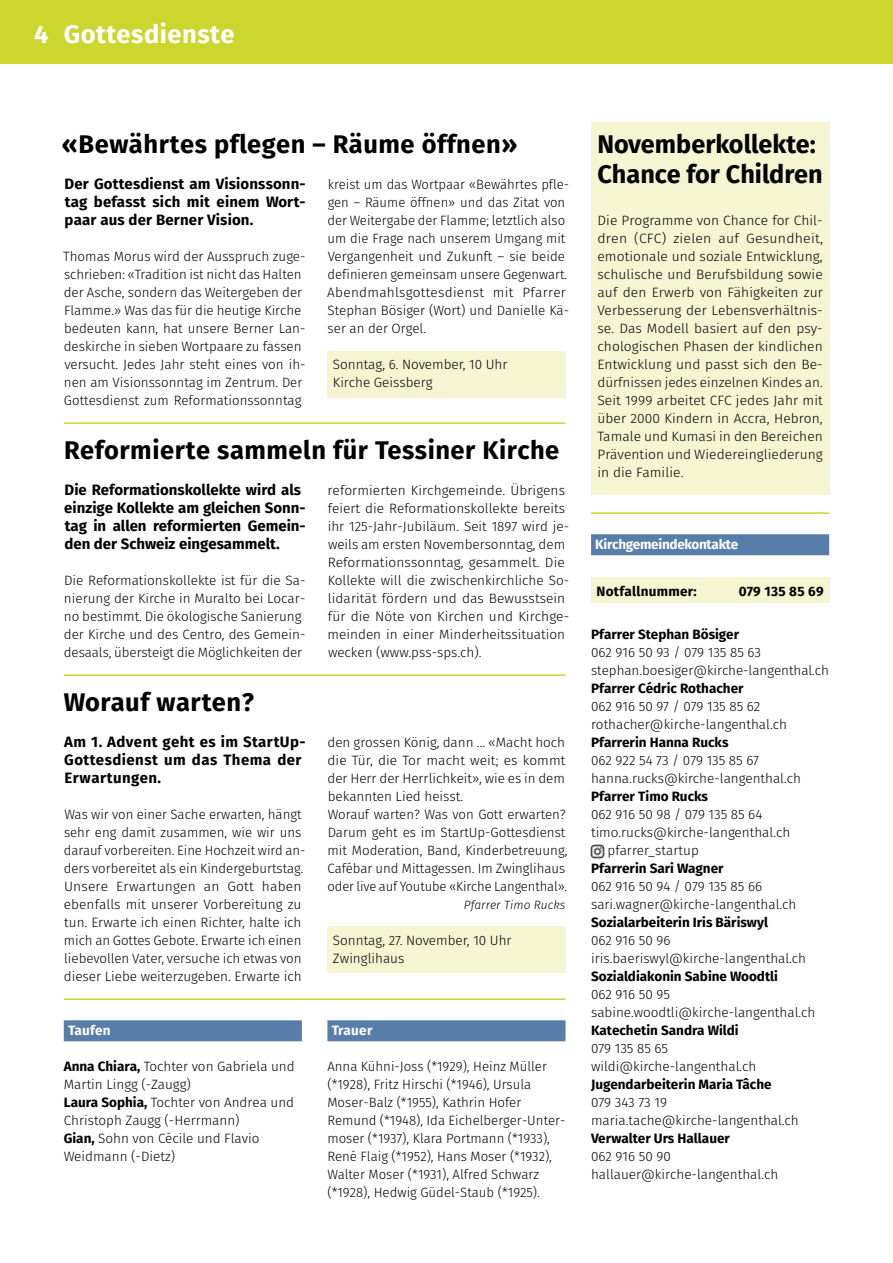
<style>
.page{position:relative;width:893px;height:1263px;background:#fff}
.page>*{position:absolute;margin:0;border:0;box-sizing:border-box;transform-origin:0 0}
.t1{font:700 25.5px "Fira Sans";letter-spacing:.02em;color:#000}
.t2{font:700 25.5px/30px "Fira Sans";color:#000}
.t3{font:700 25.5px "Fira Sans";letter-spacing:.02em;color:#fff}
.t4{font:700 15px/18px "Fira Sans";color:#000;text-align:justify}
.t5{font:700 15px/18px "Fira Sans";letter-spacing:.03em;color:#000}
.t6{font:300 13.5px/18px "Fira Sans";color:#000}
.t7{font:700 13.5px "Fira Sans";color:#000}
.t8{font:700 13.5px "Fira Sans";letter-spacing:-.02em;color:#fff}
.t9{font:700 13.5px "Fira Sans";letter-spacing:.02em;color:#000}
.t10{font:italic 300 12px "Fira Sans";color:#000}
.s1{font-weight:700}
</style>
<div class="page">
<div style="left:0;top:0;width:893px;height:64px;background:#ccd62e"></div>
<div style="left:327px;top:351px;width:239px;height:47px;background:#f5f6d1"></div>
<div style="left:327px;top:926px;width:239px;height:47px;background:#f5f6d1"></div>
<hr style="left:64px;top:422px;width:502px;height:2px;background:#ccd62e">
<hr style="left:591px;top:512px;width:238px;height:2px;background:#ccd62e">
<hr style="left:64px;top:674px;width:502px;height:2px;background:#ccd62e">
<hr style="left:64px;top:998px;width:502px;height:2px;background:#ccd62e">
<div style="left:64px;top:1020px;width:238px;height:21px;background:#587da8"></div>
<div style="left:327px;top:1020px;width:239px;height:21px;background:#587da8"></div>
<div style="left:591px;top:578px;width:238px;height:25px;background:#f5f6d1"></div>
<img style="left:590px;top:844px;width:14px;height:14px">
<div style="left:591px;top:534px;width:238px;height:21px;background:#587da8"></div>
<div style="left:591px;top:123px;width:238px;height:372px;background:#f5f6d1"></div>
<h1 class="t3" style="left:34px;top:12px;width:202px">4 Gottesdienste</h1>
<h1 class="t1" style="left:62px;top:123px;width:457px">«Bewährtes pflegen – Räume öffnen»</h1>
<p class="t4" style="left:65px;top:174px;width:243px">Der Gottesdienst am Visionssonn&shy;tag befasst sich mit einem Wort&shy;paar aus der Berner Vision.</p>
<p class="t6" style="left:63px;top:247px;width:244px">Thomas Morus wird der Ausspruch zuge&shy;schrieben: «Tradition ist nicht das Halten der Asche, sondern das Weitergeben der Flamme.» Was das für die heutige Kirche bedeuten kann, hat unsere Berner Lan&shy;deskirche in sieben Wortpaare zu fassen versucht. Jedes Jahr steht eines von ih&shy;nen am Visionssonntag im Zentrum. Der Gottesdienst zum Reformationssonntag</p>
<p class="t6" style="left:327px;top:175px;width:243px">kreist um das Wortpaar «Bewährtes pfle&shy;gen – Räume öffnen» und das Zitat von der Weitergabe der Flamme; letztlich also um die Frage nach unserem Umgang mit Vergangenheit und Zukunft – sie beide definieren gemeinsam unsere Gegenwart.<br>Abendmahlsgottesdienst mit Pfarrer Stephan Bösiger (Wort) und Danielle Kä&shy;ser an der Orgel.</p>
<p class="t6" style="left:333px;top:355px;width:176px">Sonntag, 6. November, 10 Uhr<br>Kirche Geissberg</p>
<h1 class="t1" style="left:64px;top:429px;width:497px">Reformierte sammeln für Tessiner Kirche</h1>
<p class="t4" style="left:64px;top:480px;width:243px;text-align:left">Die Reformationskollekte wird als einzige Kollekte am gleichen Sonn&shy;tag in allen reformierten Gemein&shy;den der Schweiz eingesammelt.</p>
<p class="t6" style="left:64px;top:571px;width:243px">Die Reformationskollekte ist für die Sa&shy;nierung der Kirche in Muralto bei Locar&shy;no bestimmt. Die ökologische Sanierung der Kirche und des Centro, des Gemein&shy;desaals, übersteigt die Möglichkeiten der</p>
<p class="t6" style="left:328px;top:481px;width:243px">reformierten Kirchgemeinde. Übrigens feiert die Reformationskollekte bereits ihr 125-Jahr-Jubiläum. Seit 1897 wird je&shy;weils am ersten Novembersonntag, dem Reformationssonntag, gesammelt. Die Kollekte will die zwischenkirchliche So&shy;lidarität fördern und das Bewusstsein für die Nöte von Kirchen und Kirchge&shy;meinden in einer Minderheitssituation wecken (www.pss-sps.ch).</p>
<h1 class="t1" style="left:64px;top:681px;width:192px">Worauf warten?</h1>
<p class="t5" style="left:64px;top:732px;width:243px">Am 1. Advent geht es im StartUp-<br>Gottesdienst um das Thema der<br>Erwartungen.</p>
<p class="t6" style="left:64px;top:805px;width:243px">Was wir von einer Sache erwarten, hängt sehr eng damit zusammen, wie wir uns darauf vorbereiten. Eine Hochzeit wird an&shy;ders vorbereitet als ein Kindergeburtstag.<br>Unsere Erwartungen an Gott haben ebenfalls mit unserer Vorbereitung zu tun. Erwarte ich einen Richter, halte ich mich an Gottes Gebote. Erwarte ich einen liebevollen Vater, versuche ich etwas von dieser Liebe weiterzugeben. Erwarte ich</p>
<p class="t8" style="left:68px;top:1019px;width:44px">Taufen</p>
<p class="t6" style="left:64px;top:1057px;width:232px"><span class="s1">Anna Chiara,</span> Tochter von Gabriela und<br>Martin Lingg (-Zaugg)<br><span class="s1">Laura Sophia,</span> Tochter von Andrea und<br>Christoph Zaugg (-Herrmann)<br><span class="s1">Gian,</span> Sohn von Cécile und Flavio<br>Weidmann (-Dietz)</p>
<p class="t6" style="left:327px;top:733px;width:241px">den grossen König, dann … «Macht hoch die Tür, die Tor macht weit; es kommt der Herr der Herrlichkeit», wie es in dem bekannten Lied heisst.<br>Worauf warten? Was von Gott erwarten?<br>Darum geht es im StartUp-Gottesdienst mit Moderation, Band, Kinderbetreuung, Cafébar und Mittagessen. Im Zwinglihaus oder live auf Youtube «Kirche Langenthal».</p>
<p class="t10" style="left:464px;top:896px;width:103px">Pfarrer Timo Rucks</p>
<p class="t6" style="left:333px;top:931px;width:180px">Sonntag, 27. November, 10 Uhr<br>Zwinglihaus</p>
<p class="t8" style="left:332px;top:1019px;width:42px">Trauer</p>
<p class="t6" style="left:327px;top:1057px;width:240px">Anna Kühni-Joss (*1929), Heinz Müller (*1928), Fritz Hirschi (*1946), Ursula Moser-Balz (*1955), Kathrin Hofer Remund (*1948), Ida Eichelberger-Unter&shy;moser (*1937), Klara Portmann (*1933), René Flaig (*1952), Hans Moser (*1932), Walter Moser (*1931), Alfred Schwarz (*1928), Hedwig Güdel-Staub (*1925).</p>
<h1 class="t2" style="left:597px;top:127px;width:227px">Novemberkollekte:<br>Chance for Children</h1>
<p class="t6" style="left:597px;top:211px;width:227px;text-align:justify">Die Programme von Chance for Chil&shy;dren (CFC) zielen auf Gesundheit, emotionale und soziale Entwicklung, schulische und Berufsbildung sowie auf den Erwerb von Fähigkeiten zur Verbesserung der Lebensverhältnis&shy;se. Das Modell basiert auf den psy&shy;chologischen Phasen der kindlichen Entwicklung und passt sich den Be&shy;dürfnissen jedes einzelnen Kindes an.<br>Seit 1999 arbeitet CFC jedes Jahr mit über 2000 Kindern in Accra, Hebron, Tamale und Kumasi in den Bereichen Prävention und Wiedereingliederung in die Familie.</p>
<p class="t8" style="left:595px;top:533px;width:144px">Kirchgemeindekontakte</p>
<p class="t9" style="left:597px;top:580px;width:102px">Notfallnummer:</p>
<p class="t9" style="left:739px;top:580px;width:86px">079 135 85 69</p>
<p class="t7" style="left:591px;top:623px;width:150px">Pfarrer Stephan Bösiger</p>
<p class="t6" style="left:591px;top:643px;width:239px">062 916 50 93 / 079 135 85 63 stephan.boesiger@kirche-langenthal.ch</p>
<p class="t7" style="left:591px;top:677px;width:154px">Pfarrer Cédric Rothacher</p>
<p class="t6" style="left:591px;top:697px;width:197px">062 916 50 97 / 079 135 85 62 rothacher@kirche-langenthal.ch</p>
<p class="t7" style="left:591px;top:731px;width:139px">Pfarrerin Hanna Rucks</p>
<p class="t6" style="left:591px;top:751px;width:211px">062 922 54 73 / 079 135 85 67 hanna.rucks@kirche-langenthal.ch</p>
<p class="t7" style="left:591px;top:785px;width:119px">Pfarrer Timo Rucks</p>
<p class="t6" style="left:591px;top:805px;width:173px">062 916 50 98 / 079 135 85 64</p>
<p class="t6" style="left:591px;top:823px;width:201px">timo.rucks@kirche-langenthal.ch</p>
<p class="t6" style="left:608px;top:841px;width:93px">pfarrer_startup</p>
<p class="t7" style="left:591px;top:857px;width:134px">Pfarrerin Sari Wagner</p>
<p class="t6" style="left:591px;top:877px;width:207px">062 916 50 94 / 079 135 85 66 sari.wagner@kirche-langenthal.ch</p>
<p class="t7" style="left:591px;top:911px;width:178px">Sozialarbeiterin Iris Bäriswyl</p>
<p class="t6" style="left:591px;top:931px;width:217px">062 916 50 96 iris.baeriswyl@kirche-langenthal.ch</p>
<p class="t7" style="left:591px;top:965px;width:188px">Sozialdiakonin Sabine Woodtli</p>
<p class="t6" style="left:591px;top:985px;width:226px">062 916 50 95 sabine.woodtli@kirche-langenthal.ch</p>
<p class="t7" style="left:591px;top:1019px;width:149px">Katechetin Sandra Wildi</p>
<p class="t6" style="left:591px;top:1039px;width:167px">079 135 85 65 wildi@kirche-langenthal.ch</p>
<p class="t7" style="left:591px;top:1073px;width:182px">Jugendarbeiterin Maria Tâche</p>
<p class="t6" style="left:591px;top:1093px;width:209px">079 343 73 19 maria.tache@kirche-langenthal.ch</p>
<p class="t7" style="left:591px;top:1127px;width:140px">Verwalter Urs Hallauer</p>
<p class="t6" style="left:591px;top:1147px;width:189px">062 916 50 90 hallauer@kirche-langenthal.ch</p>
</div>
